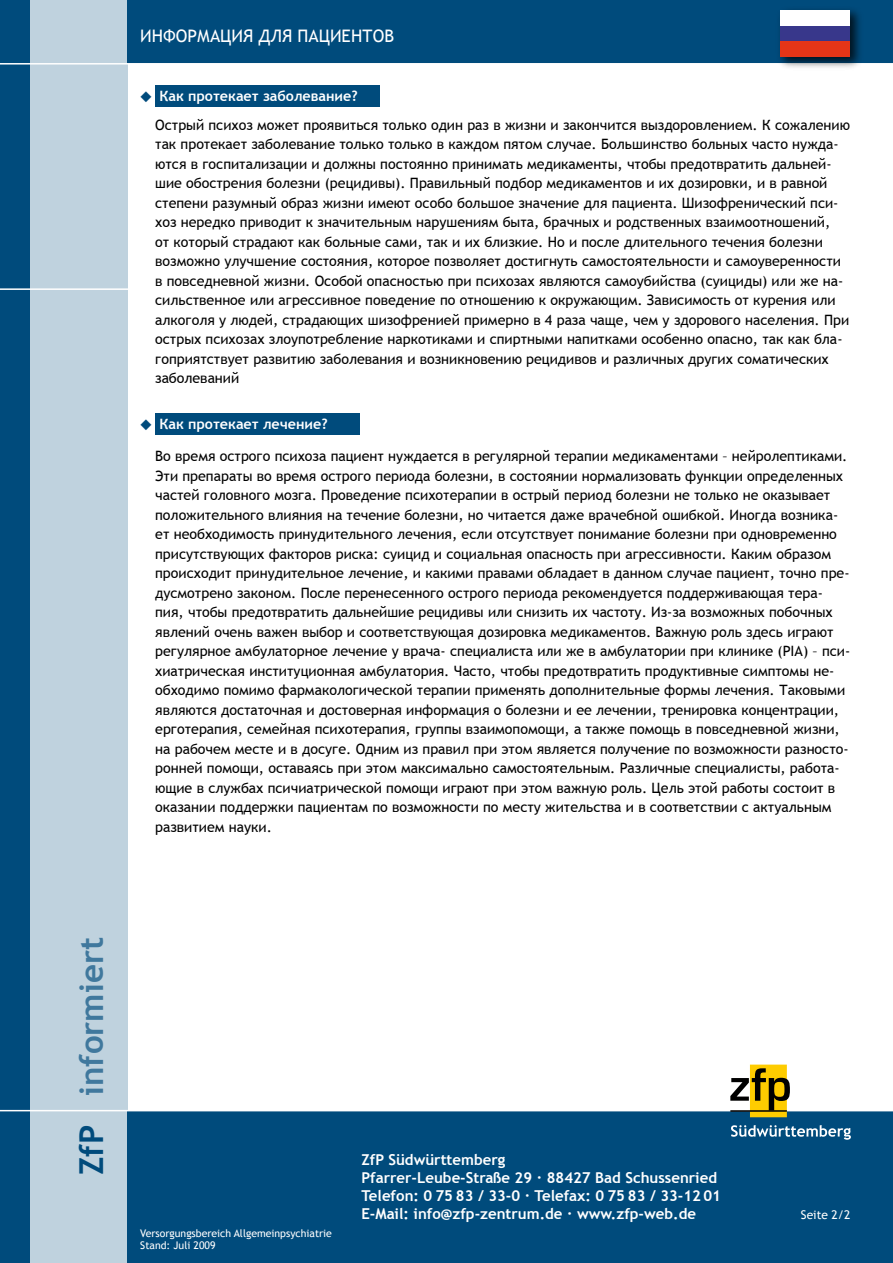
<style>
.page{position:relative;width:893px;height:1263px;background:#fff}
.page>*{position:absolute;margin:0;border:0;box-sizing:border-box;transform-origin:0 0}
.t1{font:700 33px "Trebuchet MS";color:#40789d}
.t2{font:17.25px "Trebuchet MS";color:#fff}
.t3{font:700 15px/18px "Trebuchet MS";color:#fff}
.t4{font:14.25px/19.5px "Trebuchet MS";color:#000}
.t5{font:700 14.25px "Trebuchet MS";color:#fff}
.t6{font:12px "Trebuchet MS";color:#fff}
.t7{font:10.5px/12.6px "Trebuchet MS";color:#fff}
.s1{color:#004b7c}
</style>
<div class="page">
<div style="left:30px;top:0;width:98px;height:1263px;background:#bfd2de"></div>
<div style="left:0;top:0;width:30px;height:1263px;background:#004b7c"></div>
<div style="left:128px;top:0;width:765px;height:64px;background:#004b7c"></div>
<div style="left:128px;top:1110px;width:765px;height:153px;background:#004b7c"></div>
<hr style="left:0;top:288px;width:893px;height:2px;background:#fff">
<hr style="left:0;top:1110px;width:893px;height:1px;background:#fff">
<hr style="left:0;top:63px;width:893px;height:2px;background:#fff">
<div style="left:750px;top:1064px;width:37px;height:53px;background:#fecc00"></div>
<svg style="left:730px;top:1068px;width:60px;height:42px"></svg>
<hr style="left:730px;top:1110px;width:57px;height:2px;background:#000">
<svg style="left:731px;top:1125px;width:120px;height:15px"></svg>
<div style="left:775px;top:6px;width:89px;height:65px;background:#000;opacity:.75"></div>
<div style="left:780px;top:41px;width:70px;height:16px;background:#e53517"></div>
<div style="left:780px;top:26px;width:70px;height:15px;background:#38378b"></div>
<div style="left:780px;top:11px;width:70px;height:15px;background:#fff"></div>
<div style="left:155px;top:85px;width:225px;height:21px;background:#004b7c"></div>
<div style="left:155px;top:414px;width:205px;height:21px;background:#004b7c"></div>
<p class="t2" style="left:140px;top:26px;width:256px">Информация для пациентов</p>
<p class="t5" style="left:140px;top:87px;width:219px"><span class="s1">◆</span> Как протекает заболевание?</p>
<p class="t4" style="left:155px;top:115px;width:696px">Острый психоз может проявиться только один раз в жизни и закончится выздоровлением. К сожалению так протекает заболевание только только в каждом пятом случае. Большинство больных часто нужда&shy;ются в госпитализации и должны постоянно принимать медикаменты, чтобы предотвратить дальней&shy;шие обострения болезни (рецидивы). Правильный подбор медикаментов и их дозировки, и в равной степени разумный образ жизни имеют особо большое значение для пациента. Шизофренический пси&shy;хоз нередко приводит к значительным нарушениям быта, брачных и родственных взаимоотношений,<br>от который страдают как больные сами, так и их близкие. Но и после длительного течения болезни возможно улучшение состояния, которое позволяет достигнуть самостоятельности и самоуверенности в повседневной жизни. Особой опасностью при психозах являются самоубийства (суициды) или же на&shy;сильственное или агрессивное поведение по отношению к окружающим. Зависимость от курения или алкоголя у людей, страдающих шизофренией примерно в 4 раза чаще, чем у здорового населения. При острых психозах злоупотребление наркотиками и спиртными напитками особенно опасно, так как бла&shy;гоприятствует развитию заболевания и возникновению рецидивов и различных других соматических заболеваний</p>
<p class="t5" style="left:140px;top:415px;width:189px"><span class="s1">◆</span> Как протекает лечение?</p>
<p class="t4" style="left:155px;top:446px;width:697px">Во время острого психоза пациент нуждается в регулярной терапии медикаментами – нейролептиками.<br>Эти препараты во время острого периода болезни, в состоянии нормализовать функции определенных частей головного мозга. Проведение психотерапии в острый период болезни не только не оказывает положительного влияния на течение болезни, но читается даже врачебной ошибкой. Иногда возника&shy;ет необходимость принудительного лечения, если отсутствует понимание болезни при одновременно присутствующих факторов риска: суицид и социальная опасность при агрессивности. Каким образом происходит принудительное лечение, и какими правами обладает в данном случае пациент, точно пре&shy;дусмотрено законом. После перенесенного острого периода рекомендуется поддерживающая тера&shy;пия, чтобы предотвратить дальнейшие рецидивы или снизить их частоту. Из-за возможных побочных явлений очень важен выбор и соответствующая дозировка медикаментов. Важную роль здесь играют регулярное амбулаторное лечение у врача- специалиста или же в амбулатории при клинике (PIA) – пси&shy;хиатрическая институционная амбулатория. Часто, чтобы предотвратить продуктивные симптомы не&shy;обходимо помимо фармакологической терапии применять дополнительные формы лечения. Таковыми являются достаточная и достоверная информация о болезни и ее лечении, тренировка концентрации, ерготерапия, семейная психотерапия, группы взаимопомощи, а также помощь в повседневной жизни, на рабочем месте и в досуге. Одним из правил при этом является получение по возможности разносто&shy;ронней помощи, оставаясь при этом максимально самостоятельным. Различные специалисты, работа&shy;ющие в службах псичиатрической помощи играют при этом важную роль. Цель этой работы состоит в оказании поддержки пациентам по возможности по месту жительства и в соответствии с актуальным развитием науки.</p>
<h1 class="t1" style="left:71px;top:1175px;width:239px;rotate:-90deg"><span class="s1">ZfP</span> informiert</h1>
<p class="t7" style="left:140px;top:1227px;width:193px">Versorgungsbereich Allgemeinpsychiatrie<br>Stand: Juli 2009</p>
<p class="t3" style="left:361px;top:1150px;width:361px">ZfP Südwürttemberg<br>Pfarrer-Leube-Straße 29 ∙ 88427 Bad Schussenried Telefon: 0 75 83 / 33-0 ∙ Telefax: 0 75 83 / 33-1201<br>E-Mail: info@zfp-zentrum.de ∙ www.zfp-web.de</p>
<p class="t6" style="left:801px;top:1208px;width:51px">Seite 2/2</p>
</div>
